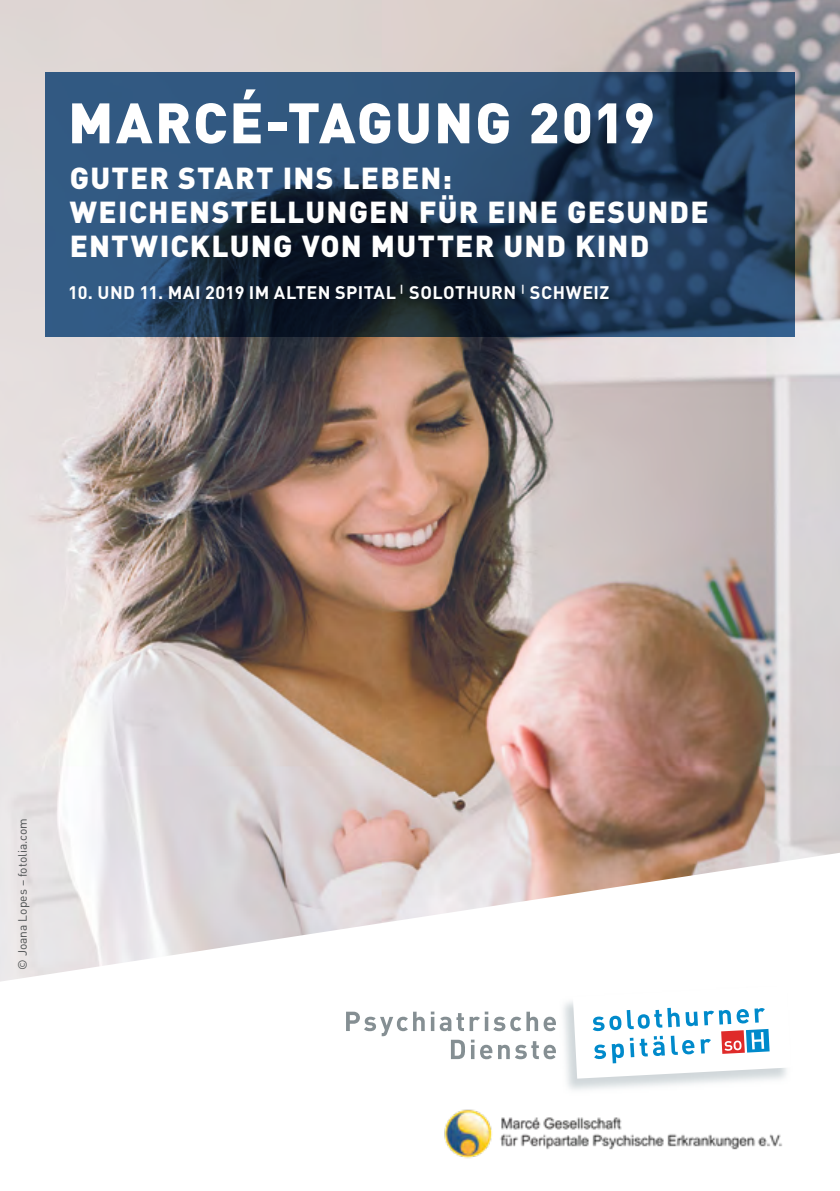
<style>
.page{position:relative;width:840px;height:1191px;background:#fff}
.page>*{position:absolute;margin:0;border:0;box-sizing:border-box;transform-origin:0 0}
._01_Titelseite_T{font:900 56px "DIN";letter-spacing:.035em;color:#fff}
._01_Titelseite_T-2{font:900 30px/34px "DIN";letter-spacing:.04em;color:#fff}
._01_Titelseite_OT{font:700 18px "DIN";letter-spacing:.025em;color:#fff}
._06_Autor{font:12px "DIN";color:#494d4e}
</style>
<div class="page">
<img style="left:0;top:0;width:839px;height:981px">
<svg style="left:45px;top:72px;width:749px;height:264px;background:#234060"></svg>
<svg style="left:572px;top:999px;width:218px;height:79px"></svg>
<svg style="left:346px;top:1011px;width:61px;height:25px"></svg>
<svg style="left:413px;top:1011px;width:11px;height:20px"></svg>
<svg style="left:430px;top:1011px;width:33px;height:20px"></svg>
<svg style="left:469px;top:1011px;width:86px;height:20px"></svg>
<svg style="left:451px;top:1039px;width:23px;height:20px"></svg>
<svg style="left:480px;top:1041px;width:75px;height:18px"></svg>
<img style="left:444px;top:1109px;width:338px;height:50px">
<p class="_01_Titelseite_T" style="left:68px;top:85px;width:588px">MARCÉ-TAGUNG 2019</p>
<p class="_01_Titelseite_T-2" style="left:70px;top:159px;width:640px">GUTER START INS LEBEN:<br>WEICHENSTELLUNGEN FÜR EINE GESUNDE<br>ENTWICKLUNG VON MUTTER UND KIND</p>
<p class="_01_Titelseite_OT" style="left:68px;top:281px;width:542px">10. UND 11. MAI 2019 IM ALTEN SPITAL <sup>|</sup> SOLOTHURN <sup>|</sup> SCHWEIZ</p>
<p class="_06_Autor" style="left:15px;top:969px;width:153px;rotate:-90deg">© Joana Lopes – fotolia.com</p>
</div>
